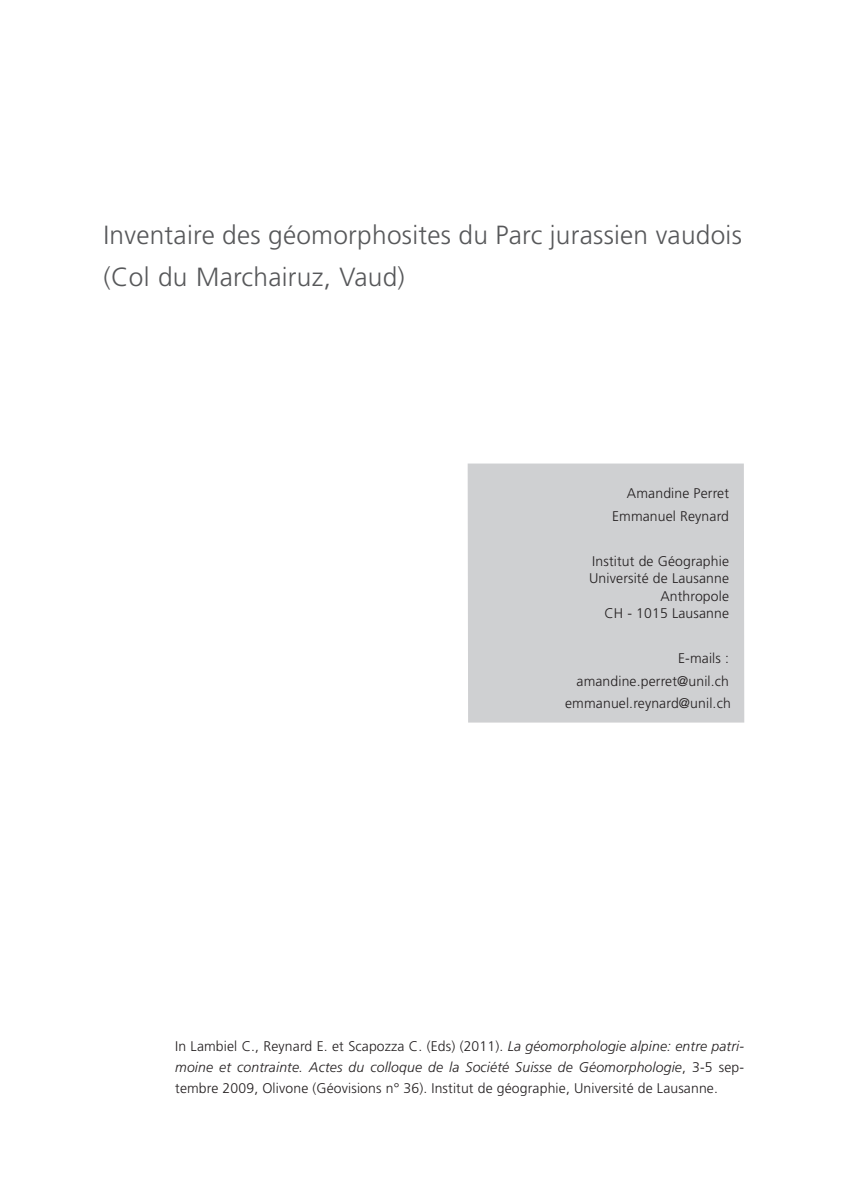
<style>
.page{position:relative;width:844px;height:1191px;background:#fff}
.page>*{position:absolute;margin:0;border:0;box-sizing:border-box;transform-origin:0 0}
.Titre_1{font:300 26.25px/42px "Frutiger LT Std";letter-spacing:.01em;color:#57585a}
.Texte{font:300 14px/21px "Frutiger LT Std";letter-spacing:.01em;color:#231f20;text-align:justify}
.A_Auteur{font:300 14px/17.5px "Frutiger LT Std";letter-spacing:.01em;color:#231f20;text-align:right}
.s1{font-style:italic}
</style>
<div class="page">
<div style="left:468px;top:464px;width:276px;height:259px;background:#cfd0d2"></div>
<p class="Titre_1" style="left:103px;top:215px;width:640px">Inventaire des géomorphosites du Parc jurassien vaudois (Col du Marchairuz, Vaud)</p>
<p class="A_Auteur" style="left:627px;top:485px;width:104px">Amandine Perret</p>
<p class="A_Auteur" style="left:612px;top:507px;width:118px">Emmanuel Reynard</p>
<p class="A_Auteur" style="left:589px;top:552px;width:141px">Institut de Géographie<br>Université de Lausanne<br>Anthropole<br>CH - 1015 Lausanne</p>
<p class="A_Auteur" style="left:678px;top:650px;width:52px">E-mails :</p>
<p class="A_Auteur" style="left:576px;top:672px;width:154px">amandine.perret@unil.ch</p>
<p class="A_Auteur" style="left:565px;top:695px;width:167px">emmanuel.reynard@unil.ch</p>
<p class="Texte" style="left:175px;top:1036px;width:570px">In Lambiel C., Reynard E. et Scapozza C. (Eds) (2011). <span class="s1">La géomorphologie alpine: entre patri&shy;moine et contrainte. Actes du colloque de la Société Suisse de Géomorphologie</span>, 3-5 sep&shy;tembre 2009, Olivone (Géovisions n° 36). Institut de géographie, Université de Lausanne.</p>
</div>
